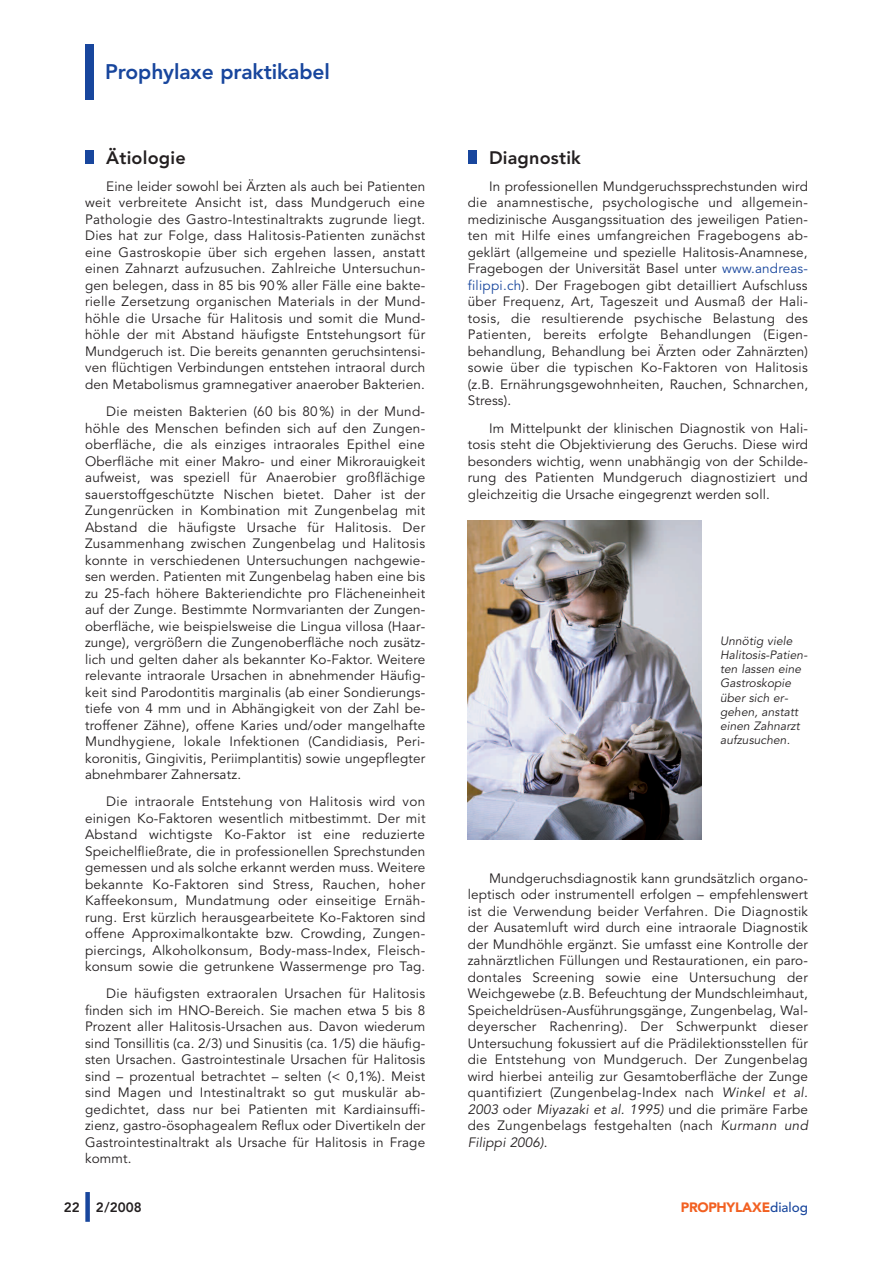
<style>
.page{position:relative;width:893px;height:1263px;background:#fff}
.page>*{position:absolute;margin:0;border:0;box-sizing:border-box;transform-origin:0 0}
.t1{font:800 21px "Avenir";letter-spacing:-.005em;color:#18469d}
.t2{font:800 18px "Avenir";letter-spacing:.01em;color:#231f20}
.t3{font:13.5px/16.5px "Avenir";letter-spacing:.01em;color:#231f20;text-align:justify}
.t4{font:900 13.5px "Avenir";letter-spacing:-.025em;color:#f26021}
.t5{font:800 13.5px "Avenir";color:#231f20}
.t6{font:italic 12px/14.2px "Avenir";letter-spacing:.005em;color:#231f20}
.s1{color:#18469d}
.s2{font-style:italic}
.s3{font-weight:500;color:#18469d}
</style>
<div class="page">
<div style="left:85px;top:44px;width:9px;height:55px;background:#18469d"></div>
<div style="left:85px;top:1192px;width:5px;height:30px;background:#18469d"></div>
<div style="left:468px;top:150px;width:8px;height:14px;background:#18469d"></div>
<div style="left:85px;top:150px;width:9px;height:14px;background:#18469d"></div>
<img style="left:468px;top:520px;width:234px;height:319px">
<h1 class="t1" style="left:105px;top:63px;width:226px">Prophylaxe praktikabel</h1>
<h2 class="t2" style="left:106px;top:150px;width:81px">Ätiologie</h2>
<p class="t3" style="left:85px;top:179px;width:342px;text-indent:21px">Eine leider sowohl bei Ärzten als auch bei Patienten weit verbreitete Ansicht ist, dass Mundgeruch eine Pathologie des Gastro-Intestinaltrakts zugrunde liegt.<br>Dies hat zur Folge, dass Halitosis-Patienten zunächst eine Gastroskopie über sich ergehen lassen, anstatt einen Zahnarzt aufzusuchen. Zahlreiche Untersuchun&shy;gen belegen, dass in 85 bis 90% aller Fälle eine bakte&shy;rielle Zersetzung organischen Materials in der Mund&shy;höhle die Ursache für Halitosis und somit die Mund&shy;höhle der mit Abstand häufigste Entstehungsort für Mundgeruch ist. Die bereits genannten geruchsintensi&shy;ven flüchtigen Verbindungen entstehen intraoral durch den Metabolismus gramnegativer anaerober Bakterien.</p>
<p class="t3" style="left:85px;top:404px;width:342px;text-indent:21px">Die meisten Bakterien (60 bis 80%) in der Mund&shy;höhle des Menschen befinden sich auf den Zungen&shy;oberfläche, die als einziges intraorales Epithel eine Oberfläche mit einer Makro- und einer Mikrorauigkeit aufweist, was speziell für Anaerobier großflächige sauerstoffgeschützte Nischen bietet. Daher ist der Zungenrücken in Kombination mit Zungenbelag mit Abstand die häufigste Ursache für Halitosis. Der Zusammenhang zwischen Zungenbelag und Halitosis konnte in verschiedenen Untersuchungen nachgewie&shy;sen werden. Patienten mit Zungenbelag haben eine bis zu 25-fach höhere Bakteriendichte pro Flächeneinheit auf der Zunge. Bestimmte Normvarianten der Zungen&shy;oberfläche, wie beispielsweise die Lingua villosa (Haar&shy;zunge), vergrößern die Zungenoberfläche noch zusätz&shy;lich und gelten daher als bekannter Ko-Faktor. Weitere relevante intraorale Ursachen in abnehmender Häufig&shy;keit sind Parodontitis marginalis (ab einer Sondierungs&shy;tiefe von 4 mm und in Abhängigkeit von der Zahl be&shy;troffener Zähne), offene Karies und/oder mangelhafte Mundhygiene, lokale Infektionen (Candidiasis, Peri&shy;koronitis, Gingivitis, Periimplantitis) sowie ungepflegter abnehmbarer Zahnersatz.</p>
<p class="t3" style="left:85px;top:794px;width:342px;text-indent:21px">Die intraorale Entstehung von Halitosis wird von einigen Ko-Faktoren wesentlich mitbestimmt. Der mit Abstand wichtigste Ko-Faktor ist eine reduzierte Speichelfließrate, die in professionellen Sprechstunden gemessen und als solche erkannt werden muss. Weitere bekannte Ko-Faktoren sind Stress, Rauchen, hoher Kaffeekonsum, Mundatmung oder einseitige Ernäh&shy;rung. Erst kürzlich herausgearbeitete Ko-Faktoren sind offene Approximalkontakte bzw. Crowding, Zungen&shy;piercings, Alkoholkonsum, Body-mass-Index, Fleisch&shy;konsum sowie die getrunkene Wassermenge pro Tag.</p>
<p class="t3" style="left:85px;top:986px;width:342px;text-indent:21px">Die häufigsten extraoralen Ursachen für Halitosis finden sich im HNO-Bereich. Sie machen etwa 5 bis 8<br>Prozent aller Halitosis-Ursachen aus. Davon wiederum sind Tonsillitis (ca. 2/3) und Sinusitis (ca. 1/5) die häufig&shy;sten Ursachen. Gastrointestinale Ursachen für Halitosis sind – prozentual betrachtet – selten (&lt; 0,1%). Meist sind Magen und Intestinaltrakt so gut muskulär ab&shy;gedichtet, dass nur bei Patienten mit Kardiainsuffi&shy;zienz, gastro-ösophagealem Reflux oder Divertikeln der Gastrointestinaltrakt als Ursache für Halitosis in Frage kommt.</p>
<h2 class="t2" style="left:489px;top:150px;width:93px">Diagnostik</h2>
<p class="t3" style="left:468px;top:179px;width:342px;text-indent:21px">In professionellen Mundgeruchssprechstunden wird die anamnestische, psychologische und allgemein&shy;medizinische Ausgangssituation des jeweiligen Patien&shy;ten mit Hilfe eines umfangreichen Fragebogens ab&shy;geklärt (allgemeine und spezielle Halitosis-Anamnese, Fragebogen der Universität Basel unter <span class="s1">www.andreas&shy;filippi.ch</span>). Der Fragebogen gibt detailliert Aufschluss über Frequenz, Art, Tageszeit und Ausmaß der Hali&shy;tosis, die resultierende psychische Belastung des Patienten, bereits erfolgte Behandlungen (Eigen&shy;behandlung, Behandlung bei Ärzten oder Zahnärzten) sowie über die typischen Ko-Faktoren von Halitosis (z.B. Ernährungsgewohnheiten, Rauchen, Schnarchen, Stress).</p>
<p class="t3" style="left:468px;top:421px;width:342px;text-indent:21px">Im Mittelpunkt der klinischen Diagnostik von Hali&shy;tosis steht die Objektivierung des Geruchs. Diese wird besonders wichtig, wenn unabhängig von der Schilde&shy;rung des Patienten Mundgeruch diagnostiziert und gleichzeitig die Ursache eingegrenzt werden soll.</p>
<p class="t6" style="left:720px;top:634px;width:89px">Unnötig viele<br>Halitosis-Patien&shy;ten lassen eine<br>Gastroskopie über sich er&shy;gehen, anstatt einen Zahnarzt aufzusuchen.</p>
<p class="t3" style="left:468px;top:871px;width:342px;text-indent:21px">Mundgeruchsdiagnostik kann grundsätzlich organo&shy;leptisch oder instrumentell erfolgen – empfehlenswert ist die Verwendung beider Verfahren. Die Diagnostik der Ausatemluft wird durch eine intraorale Diagnostik der Mundhöhle ergänzt. Sie umfasst eine Kontrolle der zahnärztlichen Füllungen und Restaurationen, ein paro&shy;dontales Screening sowie eine Untersuchung der Weichgewebe (z.B. Befeuchtung der Mundschleimhaut, Speicheldrüsen-Ausführungsgänge, Zungenbelag, Wal&shy;deyerscher Rachenring). Der Schwerpunkt dieser Untersuchung fokussiert auf die Prädilektionsstellen für die Entstehung von Mundgeruch. Der Zungenbelag wird hierbei anteilig zur Gesamtoberfläche der Zunge quantifiziert (Zungenbelag-Index nach <span class="s2">Winkel et al.<br>2003</span> oder <span class="s2">Miyazaki et al. 1995)</span> und die primäre Farbe des Zungenbelags festgehalten (nach <span class="s2">Kurmann und Filippi 2006)</span>.</p>
<p class="t5" style="left:64px;top:1201px;width:79px">22 2/2008</p>
<p class="t4" style="left:681px;top:1201px;width:129px">PROPHYLAXE<span class="s3">dialog</span></p>
</div>
